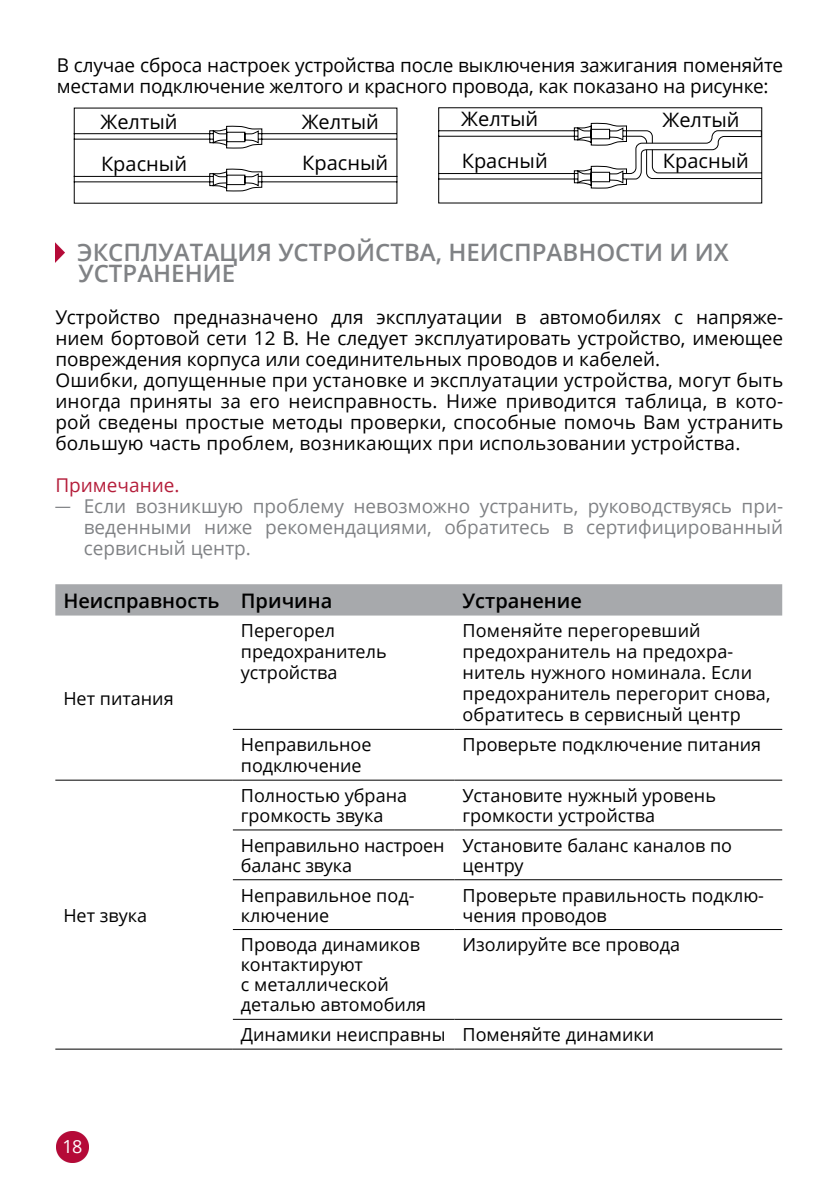
<style>
.page{position:relative;width:840px;height:1191px;background:#fff}
.page>*{position:absolute;margin:0;border:0;box-sizing:border-box;transform-origin:0 0}
.t1{font:600 24px/21px "Open Sans";color:#808285}
.t2{font:20px "Open Sans";color:#000}
.t3{font:600 20px "Open Sans";color:#000}
.t4{font:19px/21px "Open Sans";color:#000}
.t5{font:19px/21px "Open Sans";color:#808285;text-align:justify}
.t6{font:19px "Open Sans";color:#b51e3b}
.t7{font:18px/20px "Open Sans";color:#000}
.t8{font:18px "Open Sans";color:#fff}
.s1{font-family:"Europe"}
</style>
<div class="page">
<img style="left:57px;top:1131px;width:31px;height:31px">
<svg style="left:74px;top:108px;width:323px;height:96px"></svg>
<svg style="left:438px;top:107px;width:323px;height:96px"></svg>
<img style="left:55px;top:243px;width:10px;height:19px">
<div style="left:55px;top:584px;width:726px;height:31px;background:#a7a9ac"></div>
<hr style="left:55px;top:779px;width:178px;height:1px;background:#000">
<hr style="left:55px;top:1048px;width:178px;height:1px;background:#000">
<hr style="left:233px;top:729px;width:221px;height:1px;background:#000">
<hr style="left:454px;top:729px;width:327px;height:1px;background:#000">
<hr style="left:233px;top:779px;width:221px;height:1px;background:#000">
<hr style="left:454px;top:779px;width:327px;height:1px;background:#000">
<hr style="left:233px;top:1048px;width:221px;height:1px;background:#000">
<hr style="left:454px;top:1048px;width:327px;height:1px;background:#000">
<hr style="left:233px;top:829px;width:221px;height:1px;background:#000">
<hr style="left:454px;top:829px;width:327px;height:1px;background:#000">
<hr style="left:233px;top:879px;width:221px;height:1px;background:#000">
<hr style="left:454px;top:879px;width:327px;height:1px;background:#000">
<hr style="left:233px;top:929px;width:221px;height:1px;background:#000">
<hr style="left:454px;top:929px;width:327px;height:1px;background:#000">
<hr style="left:233px;top:1019px;width:221px;height:1px;background:#000">
<hr style="left:454px;top:1019px;width:327px;height:1px;background:#000">
<p class="t4" style="left:57px;top:54px;width:727px">В случае сброса настроек устройства после выключения зажигания поменяйте местами подключение желтого и красного провода, как показано на рисунке:</p>
<p class="t2" style="left:100px;top:108px;width:78px">Желтый</p>
<p class="t2" style="left:301px;top:108px;width:78px">Желтый</p>
<p class="t2" style="left:101px;top:150px;width:87px">Красный</p>
<p class="t2" style="left:302px;top:149px;width:87px">Красный</p>
<p class="t2" style="left:461px;top:105px;width:78px">Желтый</p>
<p class="t2" style="left:662px;top:105px;width:78px">Желтый</p>
<p class="t2" style="left:461px;top:147px;width:87px">Красный</p>
<p class="t2" style="left:662px;top:146px;width:87px">Красный</p>
<p class="t1" style="left:78px;top:241px;width:651px;text-indent:45px">плуатация устройства, неисправности и их устранение</p>
<p class="t4" style="left:55px;top:306px;width:729px">Устройство предназначено для эксплуатации в автомобилях с напряже&shy;нием бортовой сети 12 В. Не следует эксплуатировать устройство, имеющее повреждения корпуса или соединительных проводов и кабелей.<br>Ошибки, допущенные при установке и эксплуатации устройства, могут быть иногда приняты за его неисправность. Ниже приводится таблица, в кото&shy;рой сведены простые методы проверки, способные помочь Вам устранить большую часть проблем, возникающих при использовании устройства.</p>
<p class="t6" style="left:55px;top:472px;width:126px">П римечание.</p>
<p class="t5" style="left:84px;top:495px;width:700px;text-indent:-28px"><span class="s1">—</span> Если возникшую проблему невозможно устранить, руководствуясь при&shy;веденными ниже рекомендациями, обратитесь в сертифицированный сервисный центр.</p>
<p class="t3" style="left:63px;top:586px;width:270px">Неисправность П ричина</p>
<p class="t3" style="left:462px;top:586px;width:121px">Устранение</p>
<p class="t1" style="left:77px;top:241px;width:16px">Экс</p>
<p class="t7" style="left:63px;top:687px;width:112px">Нет питания</p>
<p class="t7" style="left:63px;top:904px;width:85px">Нет звука</p>
<p class="t8" style="left:62px;top:1133px;width:21px">18</p>
<p class="t7" style="left:241px;top:620px;width:147px;line-height:21px">Перегорел предохранитель устройства</p>
<p class="t7" style="left:462px;top:620px;width:309px;line-height:21px">Поменяйте перегоревший предохранитель на предохра&shy;нитель нужного номинала. Если предохранитель перегорит снова, обратитесь в сервисный центр</p>
<p class="t7" style="left:241px;top:733px;width:132px;line-height:21px">Неправильное подключение</p>
<p class="t7" style="left:462px;top:734px;width:300px">П роверьте подключение питания</p>
<p class="t7" style="left:241px;top:785px;width:168px">Полностью убрана громкость звука</p>
<p class="t7" style="left:462px;top:785px;width:255px">Установите нужный уровень громкости устройства</p>
<p class="t7" style="left:241px;top:834px;width:205px">Неправильно настроен баланс звука</p>
<p class="t7" style="left:462px;top:834px;width:271px">Установите баланс каналов по центру</p>
<p class="t7" style="left:241px;top:884px;width:175px">Неправильное под&shy;ключение</p>
<p class="t7" style="left:462px;top:884px;width:303px">П роверьте правильность подклю&shy;чения проводов</p>
<p class="t7" style="left:241px;top:934px;width:187px">П ровода динамиков контактируют<br>с металлической деталью автомобиля</p>
<p class="t7" style="left:462px;top:934px;width:219px">И золируйте все провода</p>
<p class="t7" style="left:241px;top:1024px;width:415px">Динамики неисправны Поменяйте динамики</p>
</div>
